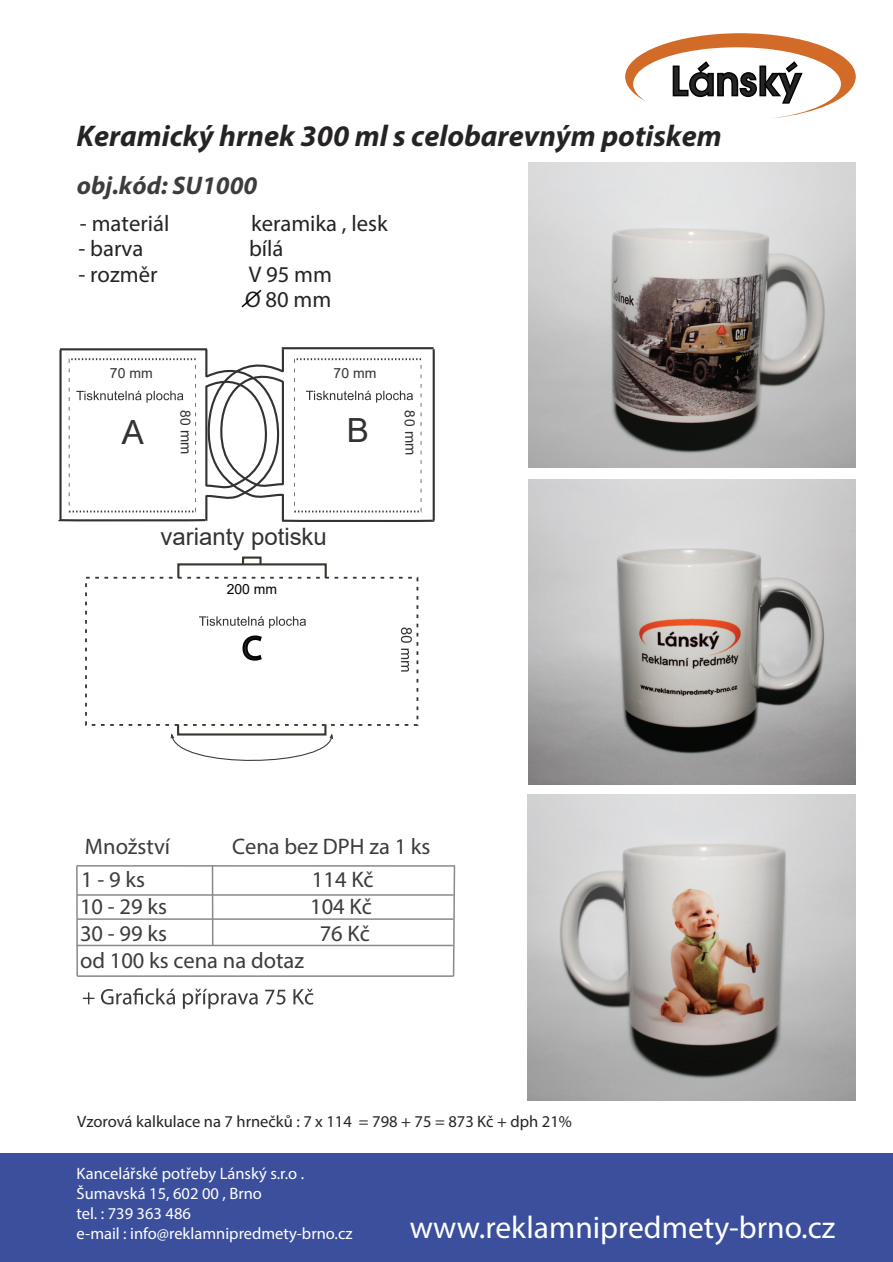
<style>
.page{position:relative;width:893px;height:1262px;background:#fff}
.page>*{position:absolute;margin:0;border:0;box-sizing:border-box;transform-origin:0 0}
.t1{font:33.3px "Arial";color:#333230}
.t2{font:31.5px "Myriad Pro";color:#fff}
.t3{font:italic 700 30px "Myriad Pro";color:#262324}
.t4{font:italic 700 25.5px "Myriad Pro";color:#3b3c3b}
.t5{font:24px "Arial";color:#333230}
.t6{font:22.65px/25.3px "Myriad Pro";color:#262324}
.t7{font:22.5px "Myriad Pro";color:#3b3c3b}
.t8{font:16.5px/19.8px "Myriad Pro";color:#fff}
.t9{font:16.5px "Myriad Pro";color:#262324}
.t10{font:13.95px "Arial";color:#333230}
.t11{font:13.95px "Arial";color:#040503}
.s1{font-size:14.85px}
</style>
<div class="page">
<svg style="left:241px;top:289px;width:21px;height:19px"></svg>
<svg style="left:85px;top:577px;width:333px;height:149px"></svg>
<div style="left:177px;top:563px;width:150px;height:16px;border:2px solid #38362f"></div>
<div style="left:177px;top:723px;width:149px;height:12px;border:2px solid #38362f"></div>
<div style="left:242px;top:556px;width:19px;height:9px;border:2px solid #38362f"></div>
<svg style="left:170px;top:732px;width:164px;height:29px"></svg>
<svg style="left:401px;top:627px;width:11px;height:44px"></svg>
<svg style="left:199px;top:616px;width:107px;height:12px"></svg>
<hr style="left:432px;top:349px;width:3px;height:172px;background:#333230">
<svg style="left:281px;top:518px;width:154px;height:4px"></svg>
<hr style="left:282px;top:494px;width:2px;height:27px;background:#333230">
<hr style="left:282px;top:349px;width:2px;height:23px;background:#333230">
<hr style="left:282px;top:347px;width:151px;height:2px;background:#333230">
<svg style="left:58px;top:519px;width:148px;height:3px"></svg>
<hr style="left:205px;top:495px;width:2px;height:26px;background:#333230">
<hr style="left:205px;top:350px;width:2px;height:27px;background:#333230">
<hr style="left:59px;top:350px;width:3px;height:171px;background:#333230">
<svg style="left:205px;top:351px;width:79px;height:152px"></svg>
<hr style="left:60px;top:348px;width:147px;height:2px;background:#333230">
<svg style="left:294px;top:358px;width:127px;height:154px"></svg>
<svg style="left:625px;top:33px;width:230px;height:86px"></svg>
<svg style="left:83px;top:988px;width:230px;height:20px"></svg>
<hr style="left:77px;top:918px;width:376px;height:2px;background:#898989">
<hr style="left:76px;top:944px;width:377px;height:2px;background:#898989">
<hr style="left:77px;top:894px;width:376px;height:1px;background:#898989">
<hr style="left:77px;top:865px;width:377px;height:1px;background:#898989">
<hr style="left:76px;top:865px;width:2px;height:111px;background:#898989">
<hr style="left:212px;top:865px;width:1px;height:80px;background:#898989">
<svg style="left:452px;top:865px;width:4px;height:112px"></svg>
<hr style="left:77px;top:975px;width:376px;height:1px;background:#898989">
<div style="left:0;top:1154px;width:892px;height:108px;background:#3b4f9c"></div>
<img style="left:527px;top:795px;width:328px;height:305px">
<img style="left:528px;top:479px;width:327px;height:305px">
<img style="left:528px;top:163px;width:327px;height:304px">
<svg style="left:69px;top:358px;width:127px;height:154px"></svg>
<h3 class="t3" style="left:76px;top:116px;width:646px">Keramický hrnek 300 ml s celobarevným potiskem</h3>
<h3 class="t4" style="left:77px;top:169px;width:182px">obj.kód: SU1000</h3>
<h3 class="t6" style="left:80px;top:210px;width:91px">- materiál</h3>
<h3 class="t6" style="left:251px;top:210px;width:138px">keramika , lesk</h3>
<h3 class="t6" style="left:78px;top:235px;width:66px">- barva</h3>
<h3 class="t6" style="left:249px;top:235px;width:36px">bílá</h3>
<h3 class="t6" style="left:78px;top:261px;width:80px">- rozměr</h3>
<h3 class="t6" style="left:245px;top:261px;width:88px">V 95 mm<br>O 80 mm</h3>
<p class="t10" style="left:110px;top:363px;width:44px">70 mm</p>
<p class="t10" style="left:195px;top:410px;width:46px;rotate:89deg">80 <span class="s1">mm</span></p>
<p class="t10" style="left:333px;top:363px;width:44px">70 mm</p>
<h1 class="t1" style="left:347px;top:407px;width:24px">B</h1>
<p class="t10" style="left:419px;top:410px;width:47px;rotate:89deg">80 <span class="s1">mm</span></p>
<h3 class="t5" style="left:160px;top:520px;width:168px">varianty potisku</h3>
<p class="t11" style="left:227px;top:579px;width:52px">200 mm</p>
<h3 class="t7" style="left:85px;top:833px;width:87px">Množství</h3>
<h3 class="t7" style="left:232px;top:833px;width:200px">Cena bez DPH za 1 ks</h3>
<h3 class="t7" style="left:81px;top:866px;width:65px">1 - 9 ks</h3>
<h3 class="t7" style="left:312px;top:866px;width:63px">114 Kč</h3>
<h3 class="t7" style="left:80px;top:893px;width:88px">10 - 29 ks</h3>
<h3 class="t7" style="left:310px;top:893px;width:63px">104 Kč</h3>
<h3 class="t7" style="left:80px;top:920px;width:88px">30 - 99 ks</h3>
<h3 class="t7" style="left:319px;top:920px;width:52px">76 Kč</h3>
<h3 class="t7" style="left:80px;top:947px;width:225px">od 100 ks cena na dotaz</h3>
<p class="t9" style="left:77px;top:1111px;width:496px">Vzorová kalkulace na 7 hrnečků : 7 x 114 = 798 + 75 = 873 Kč + dph 21%</p>
<p class="t8" style="left:77px;top:1163px;width:277px">Kancelářské potřeby Lánský s.r.o .<br>Šumavská 15, 602 00 , Brno<br>tel. : 739 363 486<br>e-mail : info@reklamnipredmety-brno.cz</p>
<h2 class="t2" style="left:409px;top:1208px;width:427px">www.reklamnipredmety-brno.cz</h2>
</div>
